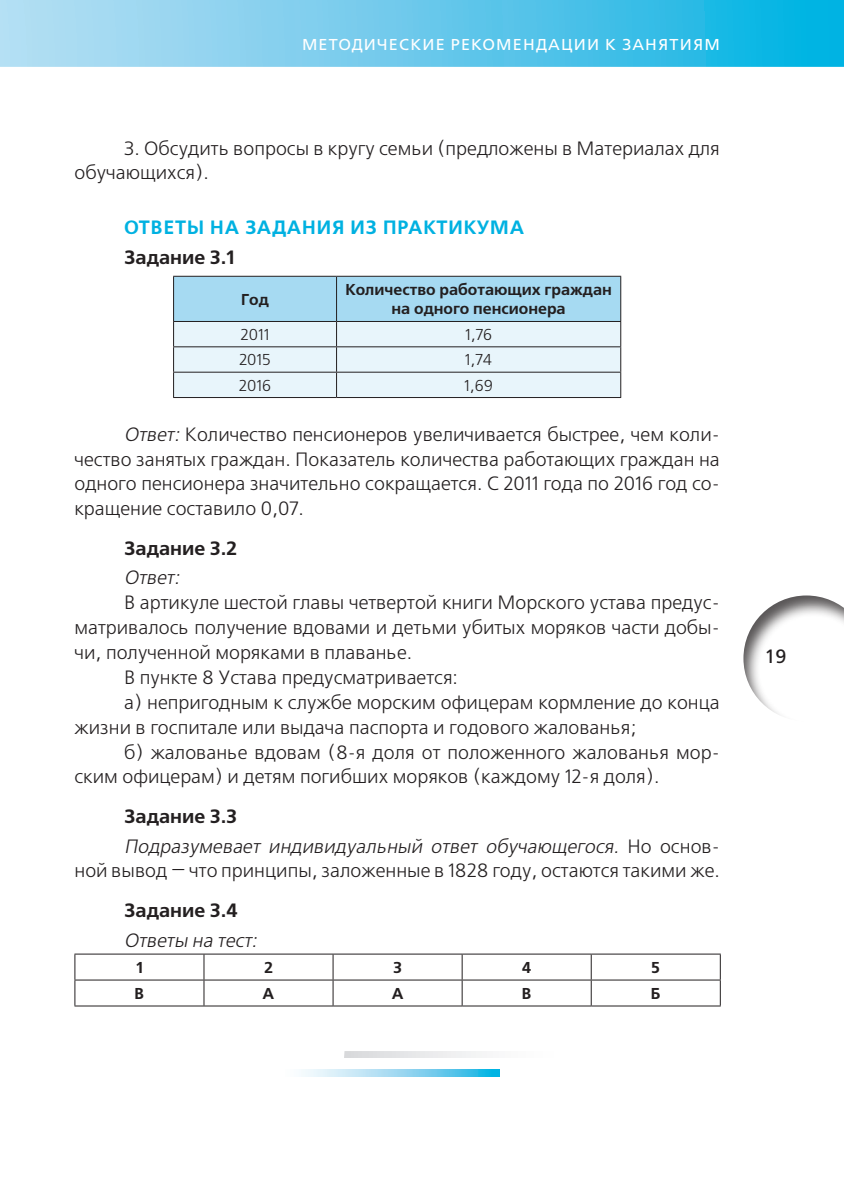
<style>
.page{position:relative;width:844px;height:1191px;background:#fff}
.page>*{position:absolute;margin:0;border:0;box-sizing:border-box;transform-origin:0 0}
.t1{font:19.25px/24.8px "Free Set C";color:#231f20}
.t2{font:italic 19.25px/29.8px "Free Set C";color:#231f20}
.t3{font:700 19.25px "Free Set C";color:#231f20}
.t4{font:600 19.25px "Free Set";letter-spacing:.05em;color:#00b1e1}
.t5{font:19.25px "Free Set C San Pin";color:#231f20}
.t6{font:700 15.75px/19.2px "Free Set C";color:#231f20;text-align:center}
.t7{font:15.75px "Free Set C San Pin";letter-spacing:.075em;color:#fff}
.t8{font:15.75px "Free Set C";color:#231f20}
.s1{font-style:italic}
.s2{font-weight:700;font-style:normal}
.s3{font-style:normal}
</style>
<div class="page">
<div style="left:742px;top:595px;width:101px;height:127px;background:#231f20;opacity:.75"></div>
<svg style="left:0;top:0;width:843px;height:67px;background:#63c8eb"></svg>
<svg style="left:173px;top:276px;width:448px;height:121px;background:#c8e3ef"></svg>
<hr style="left:173px;top:397px;width:163px;height:1px;background:#231f20">
<hr style="left:336px;top:397px;width:285px;height:1px;background:#231f20">
<hr style="left:74px;top:953px;width:130px;height:1px;background:#231f20">
<hr style="left:204px;top:953px;width:129px;height:1px;background:#231f20">
<hr style="left:333px;top:953px;width:129px;height:1px;background:#231f20">
<hr style="left:462px;top:953px;width:129px;height:1px;background:#231f20">
<hr style="left:591px;top:953px;width:129px;height:1px;background:#231f20">
<hr style="left:74px;top:979px;width:130px;height:1px;background:#231f20">
<svg style="left:74px;top:954px;width:1px;height:51px"></svg>
<hr style="left:204px;top:979px;width:129px;height:1px;background:#231f20">
<svg style="left:203px;top:954px;width:1px;height:51px"></svg>
<hr style="left:333px;top:979px;width:129px;height:1px;background:#231f20">
<svg style="left:332px;top:954px;width:1px;height:51px"></svg>
<hr style="left:462px;top:979px;width:129px;height:1px;background:#231f20">
<svg style="left:461px;top:954px;width:1px;height:51px"></svg>
<hr style="left:591px;top:979px;width:129px;height:1px;background:#231f20">
<svg style="left:590px;top:954px;width:1px;height:51px"></svg>
<svg style="left:719px;top:954px;width:1px;height:51px"></svg>
<hr style="left:74px;top:1005px;width:130px;height:1px;background:#231f20">
<hr style="left:204px;top:1005px;width:129px;height:1px;background:#231f20">
<hr style="left:333px;top:1005px;width:129px;height:1px;background:#231f20">
<hr style="left:462px;top:1005px;width:129px;height:1px;background:#231f20">
<hr style="left:591px;top:1005px;width:129px;height:1px;background:#231f20">
<svg style="left:302px;top:1070px;width:197px;height:6px"></svg>
<svg style="left:344px;top:1051px;width:138px;height:7px"></svg>
<p class="t7" style="left:302px;top:36px;width:419px">МЕТОДИЧЕСКИЕ РЕКОМЕНДАЦИИ К ЗАНЯТИЯМ</p>
<p class="t1" style="left:74px;top:136px;width:646px;text-indent:50px">3. Обсудить вопросы в кругу семьи (предложены в Материалах для обучающихся).</p>
<p class="t4" style="left:124px;top:216px;width:401px">ОТВЕТЫ НА ЗАДАНИЯ ИЗ ПРАКТИКУМА</p>
<p class="t3" style="left:124px;top:246px;width:112px">Задание 3.1</p>
<p class="t6" style="left:241px;top:290px;width:29px">Год</p>
<p class="t6" style="left:345px;top:281px;width:268px">Количество работающих граждан на одного пенсионера</p>
<p class="t8" style="left:240px;top:326px;width:30px">2011</p>
<p class="t8" style="left:465px;top:326px;width:29px">1,76</p>
<p class="t8" style="left:239px;top:351px;width:33px">2015</p>
<p class="t8" style="left:465px;top:351px;width:29px">1,74</p>
<p class="t8" style="left:239px;top:377px;width:34px">2016</p>
<p class="t8" style="left:464px;top:377px;width:30px">1,69</p>
<p class="t1" style="left:74px;top:422px;width:646px;text-align:justify;text-indent:50px"><span class="s1">Ответ:</span> Количество пенсионеров увеличивается быстрее, чем коли&shy;чество занятых граждан. Показатель количества работающих граждан на одного пенсионера значительно сокращается. С 2011 года по 2016 год со&shy;кращение составило 0,07.</p>
<p class="t3" style="left:124px;top:537px;width:114px">Задание 3.2</p>
<p class="t2" style="left:124px;top:564px;width:61px">Ответ:</p>
<p class="t1" style="left:124px;top:591px;width:597px">В артикуле шестой главы четвертой книги Морского устава предус-</p>
<p class="t1" style="left:74px;top:616px;width:646px">матривалось получение вдовами и детьми убитых моряков части добы-</p>
<p class="t1" style="left:74px;top:641px;width:339px">чи, полученной моряками в плаванье.</p>
<p class="t1" style="left:124px;top:666px;width:335px">В пункте 8 Устава предусматривается:</p>
<p class="t1" style="left:124px;top:690px;width:597px">а) непригодным к службе морским офицерам кормление до конца</p>
<p class="t1" style="left:74px;top:715px;width:563px">жизни в госпитале или выдача паспорта и годового жалованья;</p>
<p class="t1" style="left:124px;top:740px;width:597px">б) жалованье вдовам (8-я доля от положенного жалованья мор-</p>
<p class="t1" style="left:74px;top:765px;width:586px">ским офицерам) и детям погибших моряков (каждому 12-я доля).</p>
<p class="t2" style="left:124px;top:802px;width:597px"><span class="s2">Задание 3.3<br></span>Подразумевает индивидуальный ответ обучающегося. <span class="s3">Н о о с н о в -</span></p>
<p class="t1" style="left:74px;top:859px;width:646px">ной вывод — что принципы, заложенные в 1828 году, остаются такими же.</p>
<p class="t3" style="left:124px;top:899px;width:115px">Задание 3.4</p>
<p class="t2" style="left:124px;top:926px;width:138px">Ответы на тест:</p>
<p class="t6" style="left:136px;top:958px;width:8px">1</p>
<p class="t6" style="left:264px;top:958px;width:11px">2</p>
<p class="t6" style="left:393px;top:958px;width:11px">3</p>
<p class="t6" style="left:521px;top:958px;width:11px">4</p>
<p class="t6" style="left:651px;top:958px;width:11px">5</p>
<p class="t6" style="left:134px;top:984px;width:11px">В</p>
<p class="t6" style="left:262px;top:984px;width:13px">А</p>
<p class="t6" style="left:391px;top:984px;width:13px">А</p>
<p class="t6" style="left:521px;top:984px;width:11px">В</p>
<p class="t6" style="left:650px;top:984px;width:12px">Б</p>
<p class="t5" style="left:764px;top:646px;width:24px">19</p>
</div>
